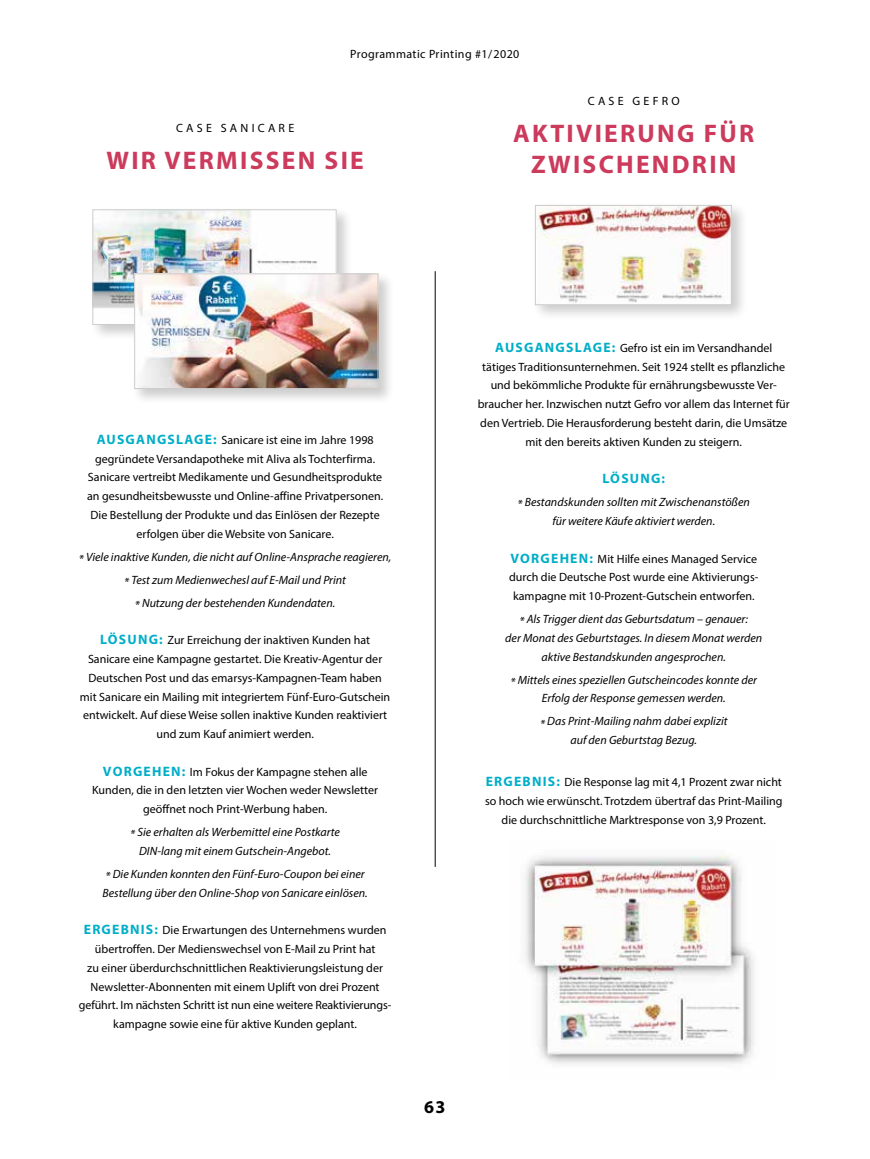
<style>
.page{position:relative;width:870px;height:1159px;background:#fff}
.page>*{position:absolute;margin:0;border:0;box-sizing:border-box;transform-origin:0 0}
.t1{font:700 25.5px/31.5px "Myriad Pro";letter-spacing:.09em;color:#cc3a5c;text-align:center}
.t2{font:700 18px "Myriad Pro";color:#000}
.t3{font:700 13.65px "Myriad Pro";letter-spacing:.09em;color:#00aec7}
.t4{font:12px/18.8px "Myriad Pro";color:#000;text-align:center}
.t5{font:italic 12px/18.8px "Myriad Pro";color:#000;text-align:center}
.t6{font:12px "Myriad Pro";letter-spacing:.035em;color:#000}
.t7{font:12px "Myriad Pro";letter-spacing:.27em;color:#000}
.s1{font-weight:700;font-size:13.65px;color:#00aec7}
</style>
<div class="page">
<img style="left:525px;top:855px;width:229px;height:209px">
<div style="left:531px;top:201px;width:217px;height:120px;background:#000;opacity:.2"></div>
<img style="left:536px;top:207px;width:193px;height:96px">
<div style="left:534px;top:205px;width:197px;height:100px;border:1px solid #cdcccc"></div>
<div style="left:90px;top:207px;width:262px;height:133px;background:#000;opacity:.2"></div>
<img style="left:94px;top:211px;width:240px;height:112px">
<div style="left:92px;top:209px;width:244px;height:116px;border:1px solid #cdcccc"></div>
<div style="left:132px;top:271px;width:262px;height:133px;background:#000;opacity:.2"></div>
<img style="left:136px;top:275px;width:240px;height:112px">
<div style="left:134px;top:273px;width:244px;height:116px;border:1px solid #cdcccc"></div>
<hr style="left:434px;top:271px;width:1px;height:595px;background:#000">
<p class="t6" style="left:350px;top:46px;width:171px">Programmatic Printing #1/2020</p>
<p class="t7" style="left:587px;top:94px;width:93px">CASE GEFRO</p>
<p class="t7" style="left:176px;top:121px;width:120px">CASE SANICARE</p>
<h1 class="t1" style="left:106px;top:144px;width:259px">WIR VERMISSEN SIE</h1>
<h1 class="t1" style="left:513px;top:116px;width:242px">AKTIVIERUNG FÜR<br>ZWISCHENDRIN</h1>
<p class="t4" style="left:87px;top:430px;width:297px"><span class="s1">AUSGANGSLAGE:</span> Sanicare ist eine im Jahre 1998 gegründete Versandapotheke mit Aliva als Tochterfirma.<br>Sanicare vertreibt Medikamente und Gesundheitsprodukte an gesundheitsbewusste und Online-affine Privatpersonen.<br>Die Bestellung der Produkte und das Einlösen der Rezepte erfolgen über die Website von Sanicare.</p>
<p class="t5" style="left:79px;top:545px;width:314px;line-height:23px">* Viele inaktive Kunden, die nicht auf Online-Ansprache reagieren, * Test zum Medienwechesl auf E-Mail und Print<br>* Nutzung der bestehenden Kundendaten.</p>
<p class="t4" style="left:80px;top:630px;width:312px"><span class="s1">LÖSUNG:</span> Zur Erreichung der inaktiven Kunden hat Sanicare eine Kampagne gestartet. Die Kreativ-Agentur der Deutschen Post und das emarsys-Kampagnen-Team haben mit Sanicare ein Mailing mit integriertem Fünf-Euro-Gutschein entwickelt. Auf diese Weise sollen inaktive Kunden reaktiviert und zum Kauf animiert werden.</p>
<p class="t4" style="left:92px;top:762px;width:287px"><span class="s1">VORGEHEN:</span> Im Fokus der Kampagne stehen alle<br>Kunden, die in den letzten vier Wochen weder Newsletter geöffnet noch Print-Werbung haben.</p>
<p class="t5" style="left:130px;top:822px;width:211px">* Sie erhalten als Werbemittel eine Postkarte<br>DIN-lang mit einem Gutschein-Angebot.</p>
<p class="t5" style="left:102px;top:864px;width:267px;text-align:left">* Die Kunden konnten den Fünf-Euro-Coupon bei einer<br>Bestellung über den Online-Shop von Sanicare einlösen.</p>
<p class="t4" style="left:79px;top:920px;width:314px"><span class="s1">ERGEBNIS:</span> Die Erwartungen des Unternehmens wurden übertroffen. Der Medienswechsel von E-Mail zu Print hat<br>zu einer überdurchschnittlichen Reaktivierungsleistung der Newsletter-Abonnenten mit einem Uplift von drei Prozent geführt. Im nächsten Schritt ist nun eine weitere Reaktivierungs&shy;kampagne sowie eine für aktive Kunden geplant.</p>
<h2 class="t2" style="left:424px;top:1095px;width:23px">63</h2>
<p class="t4" style="left:477px;top:338px;width:313px"><span class="s1">AUSGANGSLAGE:</span> Gefro ist ein im Versandhandel tätiges Traditionsunternehmen. Seit 1924 stellt es pflanzliche und bekömmliche Produkte für ernährungsbewusste Ver&shy;braucher her. Inzwischen nutzt Gefro vor allem das Internet für den Vertrieb. Die Herausforderung besteht darin, die Umsätze mit den bereits aktiven Kunden zu steigern.</p>
<p class="t3" style="left:602px;top:469px;width:64px">LÖSUNG:</p>
<p class="t5" style="left:517px;top:492px;width:234px">* Bestandskunden sollten mit Zwischenanstößen für weitere Käufe aktiviert werden.</p>
<p class="t4" style="left:509px;top:549px;width:251px"><span class="s1">VORGEHEN:</span> Mit Hilfe eines Managed Service durch die Deutsche Post wurde eine Aktivierungs&shy;kampagne mit 10-Prozent-Gutschein entworfen.</p>
<p class="t5" style="left:505px;top:609px;width:258px">* Als Trigger dient das Geburtsdatum – genauer:<br>der Monat des Geburtstages. In diesem Monat werden aktive Bestandskunden angesprochen.</p>
<p class="t5" style="left:510px;top:670px;width:248px">* Mittels eines speziellen Gutscheincodes konnte der<br>Erfolg der Response gemessen werden.</p>
<p class="t5" style="left:540px;top:711px;width:189px">* Das Print-Mailing nahm dabei explizit auf den Geburtstag Bezug.</p>
<p class="t4" style="left:485px;top:772px;width:299px"><span class="s1">ERGEBNIS:</span> Die Response lag mit 4,1 Prozent zwar nicht so hoch wie erwünscht. Trotzdem übertraf das Print-Mailing die durchschnittliche Marktresponse von 3,9 Prozent.</p>
</div>
